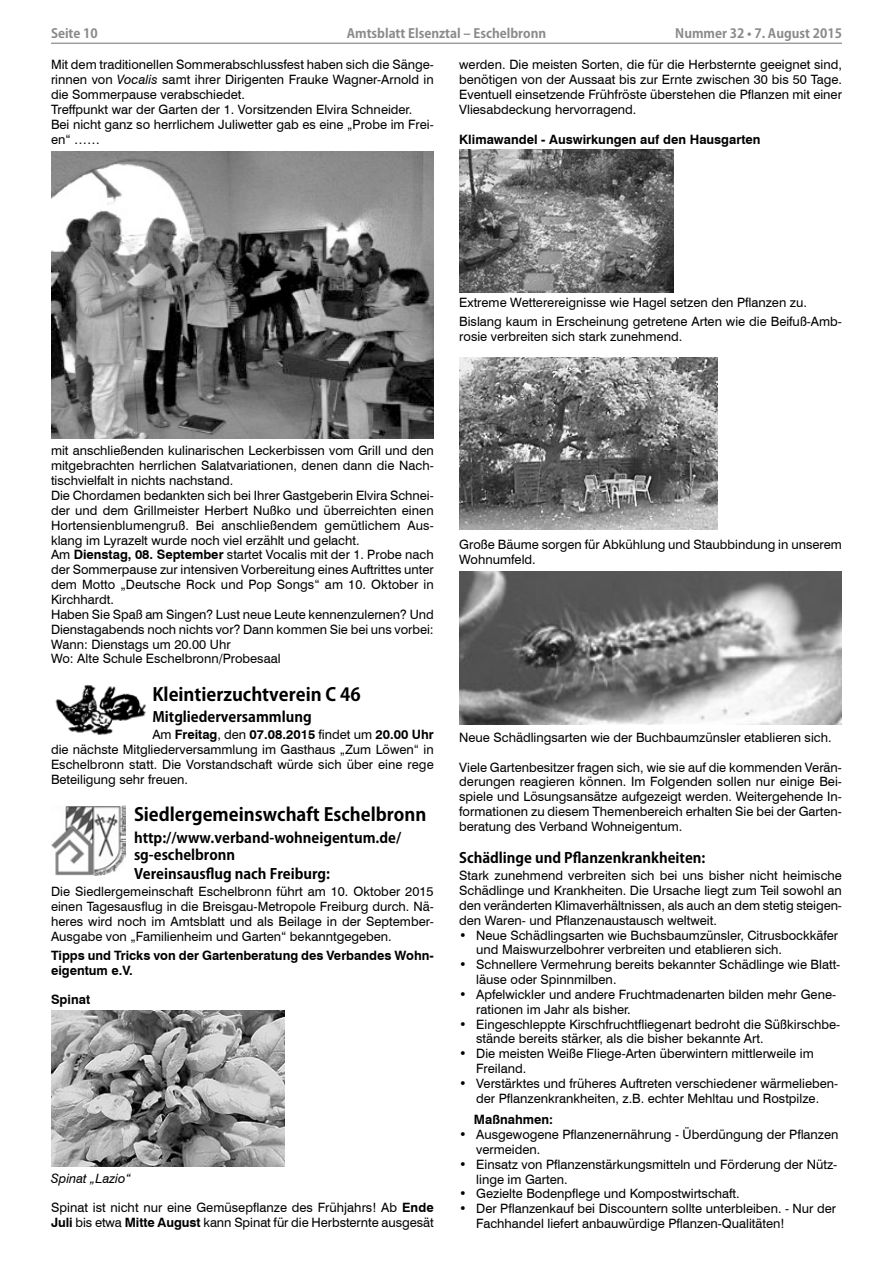
<style>
.page{position:relative;width:893px;height:1263px;background:#fff}
.page>*{position:absolute;margin:0;border:0;box-sizing:border-box;transform-origin:0 0}
.t1{font:700 18px "Koz Go Pro";color:#000}
.t2{font:700 14.25px/17.2px "Koz Go Pro";color:#000}
.t3{font:12.9px/14.9px "Swiss 721 BT";color:#000}
.t4{font:700 12.9px/14.9px "Swiss 721 BT";color:#000}
.t5{font:italic 12.9px "Swiss 721 BT";color:#000}
.t6{font:700 12.75px "Koz Go Pro";color:#8a8a8a}
.s1{font-style:italic}
.s2{font-weight:700}
</style>
<div class="page">
<hr style="left:51px;top:43px;width:791px;height:1px;background:#9f9f9f">
<img style="left:51px;top:152px;width:383px;height:287px">
<img style="left:55px;top:685px;width:91px;height:50px">
<img style="left:51px;top:806px;width:74px;height:69px">
<img style="left:51px;top:1010px;width:234px;height:156px">
<img style="left:459px;top:150px;width:214px;height:142px">
<img style="left:459px;top:357px;width:259px;height:173px">
<img style="left:459px;top:572px;width:383px;height:152px">
<p class="t6" style="left:51px;top:25px;width:48px">Seite 10</p>
<p class="t6" style="left:347px;top:25px;width:201px">Amtsblatt Elsenztal – Eschelbronn</p>
<p class="t6" style="left:675px;top:25px;width:168px">Nummer 32 • 7. August 2015</p>
<p class="t3" style="left:51px;top:57px;width:384px">Mit dem traditionellen Sommerabschlussfest haben sich die Sänge&shy;rinnen von <span class="s1">Vocalis</span> samt ihrer Dirigenten Frauke Wagner-Arnold in die Sommerpause verabschiedet.<br>Treffpunkt war der Garten der 1. Vorsitzenden Elvira Schneider.<br>Bei nicht ganz so herrlichem Juliwetter gab es eine „Probe im Frei&shy;en“ ……</p>
<p class="t3" style="left:459px;top:57px;width:384px;text-align:justify">werden. Die meisten Sorten, die für die Herbsternte geeignet sind, benötigen von der Aussaat bis zur Ernte zwischen 30 bis 50 Tage.<br>Eventuell einsetzende Frühfröste überstehen die Pflanzen mit einer Vliesabdeckung hervorragend.</p>
<p class="t4" style="left:459px;top:131px;width:303px">Klimawandel - Auswirkungen auf den Hausgarten</p>
<p class="t3" style="left:459px;top:292px;width:384px;line-height:19px">Extreme Wetterereignisse wie Hagel setzen den Pflanzen zu.<br>Bislang kaum in Erscheinung getretene Arten wie die Beifuß-Amb-</p>
<p class="t3" style="left:459px;top:328px;width:224px">rosie verbreiten sich stark zunehmend.</p>
<p class="t3" style="left:51px;top:443px;width:384px">mit anschließenden kulinarischen Leckerbissen vom Grill und den mitgebrachten herrlichen Salatvariationen, denen dann die Nach&shy;tischvielfalt in nichts nachstand.<br>Die Chordamen bedankten sich bei Ihrer Gastgeberin Elvira Schnei&shy;der und dem Grillmeister Herbert Nußko und überreichten einen Hortensienblumengruß. Bei anschließendem gemütlichem Aus&shy;klang im Lyrazelt wurde noch viel erzählt und gelacht.<br>Am <span class="s2">Dienstag, 08. September</span> startet Vocalis mit der 1. Probe nach der Sommerpause zur intensiven Vorbereitung eines Auftrittes unter dem Motto „Deutsche Rock und Pop Songs“ am 10. Oktober in Kirchhardt.<br>Haben Sie Spaß am Singen? Lust neue Leute kennenzulernen? Und Dienstagabends noch nichts vor? Dann kommen Sie bei uns vorbei:<br>Wann: Dienstags um 20.00 Uhr<br>Wo: Alte Schule Eschelbronn/Probesaal</p>
<h1 class="t1" style="left:152px;top:682px;width:210px">Kleintierzuchtverein C 46</h1>
<p class="t2" style="left:152px;top:709px;width:161px">Mitgliederversammlung</p>
<p class="t3" style="left:51px;top:727px;width:384px;text-align:justify;text-indent:101px">Am <span class="s2">Freitag</span>, den <span class="s2">07.08.2015</span> findet um <span class="s2">20.00 Uhr </span>die nächste Mitgliederversammlung im Gasthaus „Zum Löwen“ in Eschelbronn statt. Die Vorstandschaft würde sich über eine rege Beteiligung sehr freuen.</p>
<h1 class="t1" style="left:134px;top:803px;width:294px">Siedlergemeinswchaft Eschelbronn</h1>
<p class="t2" style="left:134px;top:830px;width:269px">http://www.verband-wohneigentum.de/ sg-eschelbronn</p>
<p class="t2" style="left:134px;top:866px;width:198px">Vereinsausflug nach Freiburg:</p>
<p class="t3" style="left:51px;top:884px;width:384px;text-align:justify">Die Siedlergemeinschaft Eschelbronn führt am 10. Oktober 2015 einen Tagesausflug in die Breisgau-Metropole Freiburg durch. Nä&shy;heres wird noch im Amtsblatt und als Beilage in der September-Ausgabe von „Familienheim und Garten“ bekanntgegeben.</p>
<p class="t4" style="left:51px;top:947px;width:384px">Tipps und Tricks von der Gartenberatung des Verbandes Wohn&shy;eigentum e.V.</p>
<p class="t4" style="left:51px;top:992px;width:41px">Spinat</p>
<p class="t5" style="left:51px;top:1169px;width:81px">Spinat „Lazio“</p>
<p class="t3" style="left:51px;top:1200px;width:384px">Spinat ist nicht nur eine Gemüsepflanze des Frühjahrs! Ab <span class="s2">Ende<br>Juli</span> bis etwa <span class="s2">Mitte August</span> kann Spinat für die Herbsternte ausgesät</p>
<p class="t3" style="left:459px;top:536px;width:384px">Große Bäume sorgen für Abkühlung und Staubbindung in unserem<br>Wohnumfeld.</p>
<p class="t3" style="left:459px;top:729px;width:374px">Neue Schädlingsarten wie der Buchbaumzünsler etablieren sich.</p>
<p class="t3" style="left:459px;top:759px;width:384px;text-align:justify">Viele Gartenbesitzer fragen sich, wie sie auf die kommenden Verän&shy;derungen reagieren können. Im Folgenden sollen nur einige Bei&shy;spiele und Lösungsansätze aufgezeigt werden. Weitergehende In&shy;formationen zu diesem Themenbereich erhalten Sie bei der Garten&shy;beratung des Verband Wohneigentum.</p>
<p class="t2" style="left:459px;top:850px;width:248px">Schädlinge und Pflanzenkrankheiten:</p>
<p class="t3" style="left:459px;top:867px;width:384px;text-align:justify">Stark zunehmend verbreiten sich bei uns bisher nicht heimische Schädlinge und Krankheiten. Die Ursache liegt zum Teil sowohl an den veränderten Klimaverhältnissen, als auch an dem stetig steigen&shy;den Waren- und Pflanzenaustausch weltweit.</p>
<p class="t3" style="left:476px;top:927px;width:363px;text-indent:-17px">• Neue Schädlingsarten wie Buchsbaumzünsler, Citrusbockkäfer und Maiswurzelbohrer verbreiten und etablieren sich.</p>
<p class="t3" style="left:476px;top:957px;width:365px;text-indent:-17px">• Schnellere Vermehrung bereits bekannter Schädlinge wie Blatt&shy;läuse oder Spinnmilben.</p>
<p class="t3" style="left:476px;top:986px;width:361px;text-indent:-17px">• Apfelwickler und andere Fruchtmadenarten bilden mehr Gene&shy;rationen im Jahr als bisher.</p>
<p class="t3" style="left:476px;top:1016px;width:366px;text-indent:-17px">• Eingeschleppte Kirschfruchtfliegenart bedroht die Süßkirschbe&shy;stände bereits stärker, als die bisher bekannte Art.</p>
<p class="t3" style="left:476px;top:1046px;width:339px;text-indent:-17px">• Die meisten Weiße Fliege-Arten überwintern mittlerweile im<br>Freiland.</p>
<p class="t3" style="left:459px;top:1075px;width:380px;text-align:center">• Verstärktes und früheres Auftreten verschiedener wärmelieben&shy;der Pflanzenkrankheiten, z.B. echter Mehltau und Rostpilze.</p>
<p class="t4" style="left:474px;top:1112px;width:81px">Maßnahmen:</p>
<p class="t3" style="left:476px;top:1126px;width:364px;text-indent:-17px">• Ausgewogene Pflanzenernährung - Überdüngung der Pflanzen vermeiden.</p>
<p class="t3" style="left:476px;top:1156px;width:362px;text-indent:-17px">• Einsatz von Pflanzenstärkungsmitteln und Förderung der Nütz&shy;linge im Garten.</p>
<p class="t3" style="left:459px;top:1186px;width:282px">• Gezielte Bodenpflege und Kompostwirtschaft.</p>
<p class="t3" style="left:476px;top:1201px;width:361px;text-indent:-17px">• Der Pflanzenkauf bei Discountern sollte unterbleiben. - Nur der<br>Fachhandel liefert anbauwürdige Pflanzen-Qualitäten!</p>
</div>
